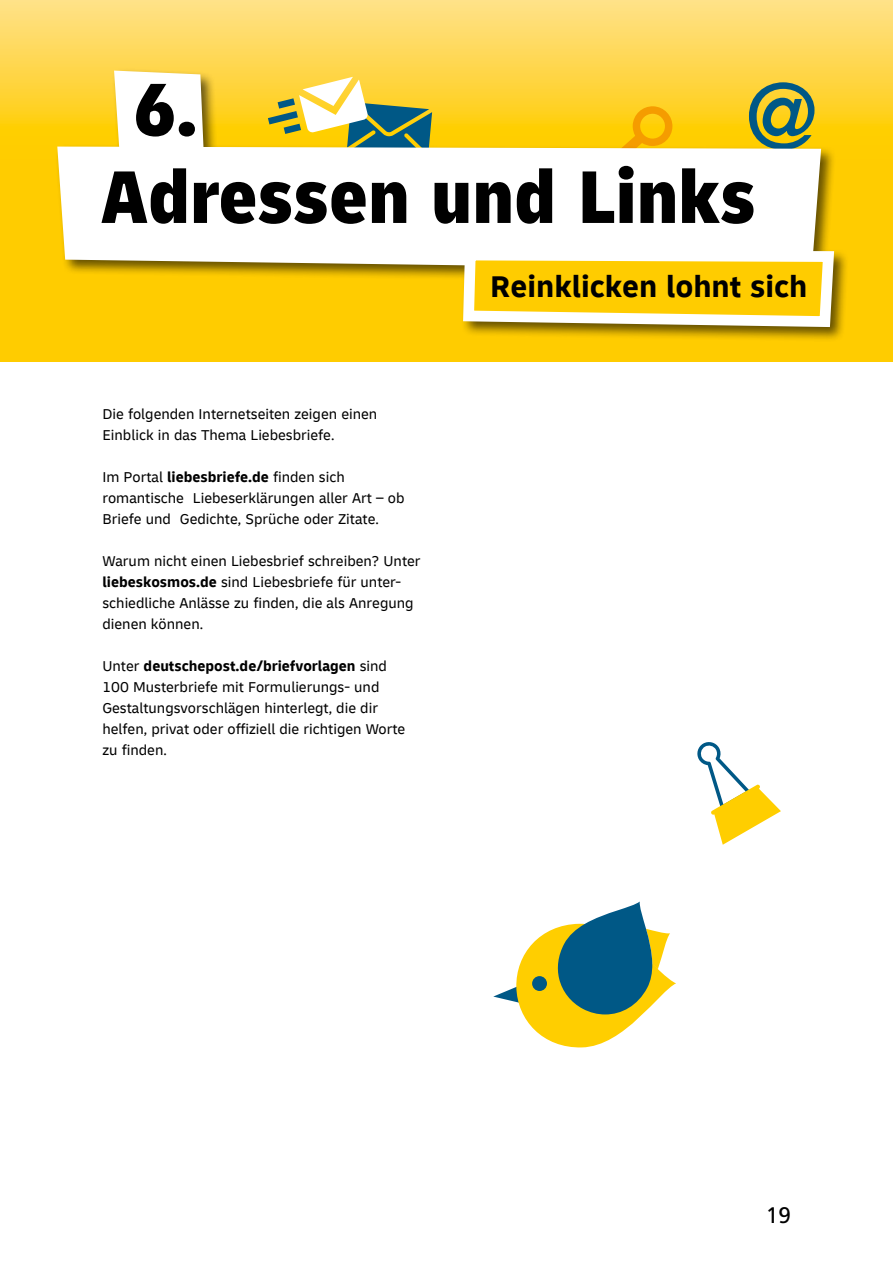
<style>
.page{position:relative;width:893px;height:1263px;background:#fff}
.page>*{position:absolute;margin:0;border:0;box-sizing:border-box;transform-origin:0 0}
.t1{font:93.75px "Frutiger LT Std";color:#005886}
.t2{font:900 78px "Delivery Arabic Condensed";color:#000}
.t3{font:700 31.5px "Delivery";color:#000}
.t4{font:22.5px "Frutiger LT Std";color:#000}
.t5{font:15px/21px "Delivery";color:#000}
.s1{font-weight:700}
</style>
<div class="page">
<svg style="left:0;top:0;width:893px;height:361px;background:#ffd540"></svg>
<div style="left:55px;top:67px;width:794px;height:275px;background:#000;opacity:.6"></div>
<svg style="left:57px;top:147px;width:764px;height:123px"></svg>
<svg style="left:458px;top:244px;width:382px;height:88px"></svg>
<svg style="left:114px;top:71px;width:90px;height:88px"></svg>
<svg style="left:268px;top:77px;width:164px;height:80px"></svg>
<svg style="left:697px;top:742px;width:84px;height:103px"></svg>
<svg style="left:493px;top:901px;width:183px;height:147px"></svg>
<h1 class="t1" style="left:744px;top:61px;width:76px">@</h1>
<h2 class="t2" style="left:101px;top:130px;width:656px">Adressen und Links</h2>
<h2 class="t2" style="left:134px;top:43px;width:66px">6.</h2>
<p class="t5" style="left:102px;top:403px;width:276px">Die folgenden Internetseiten zeigen einen<br>Einblick in das Thema Liebesbriefe.</p>
<p class="t5" style="left:102px;top:466px;width:304px">Im Portal <span class="s1">liebesbriefe.de</span> finden sich romantische Liebeserklärungen aller Art – ob<br>Briefe und Gedichte, Sprüche oder Zitate.</p>
<p class="t5" style="left:102px;top:550px;width:320px">Warum nicht einen Liebesbrief schreiben? Unter <span class="s1">liebeskosmos.de</span> sind Liebesbriefe für unter&shy;schiedliche Anlässe zu finden, die als Anregung dienen können.</p>
<p class="t5" style="left:102px;top:655px;width:304px">Unter <span class="s1">deutschepost.de/briefvorlagen</span> sind 100 Musterbriefe mit Formulierungs- und Gestaltungsvorschlägen hinterlegt, die dir helfen, privat oder offiziell die richtigen Worte zu finden.</p>
<h3 class="t3" style="left:490px;top:268px;width:319px">Reinklicken lohnt sich</h3>
<h3 class="t4" style="left:766px;top:1201px;width:27px">19</h3>
</div>
